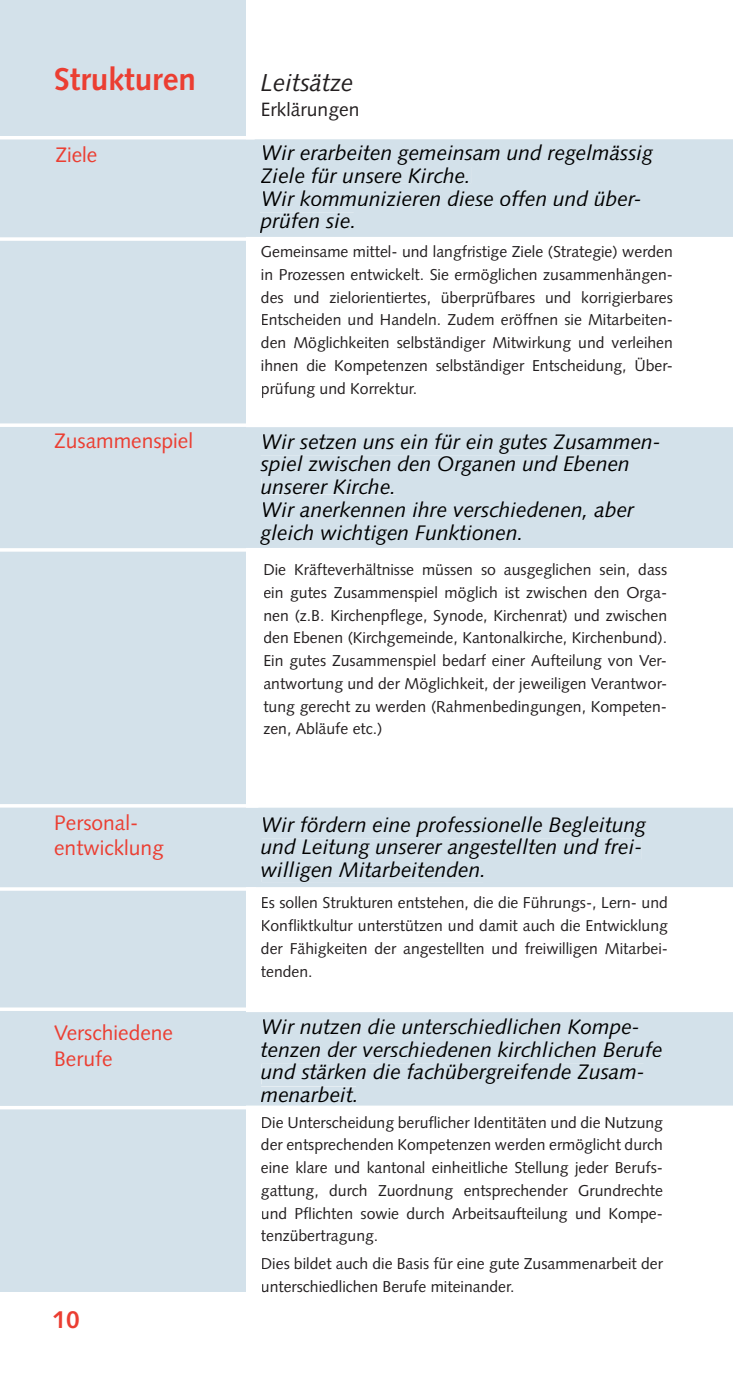
<style>
.page{position:relative;width:733px;height:1390px;background:#fff}
.page>*{position:absolute;margin:0;border:0;box-sizing:border-box;transform-origin:0 0}
.t1{font:700 31.5px "Syntax";color:#eb3e32}
.t2{font:italic 24.5px "Syntax";color:#231f20}
.t3{font:700 24.5px "Syntax";color:#eb3e32}
.t4{font:italic 21px/22.8px "Syntax";color:#000}
.t5{font:21px "Syntax";color:#eb3e32}
.t6{font:19.25px "Syntax";color:#231f20}
.t7{font:15.75px/22.8px "Syntax";color:#231f20;text-align:justify}
</style>
<div class="page">
<div style="left:246px;top:1012px;width:486px;height:93px;background:#d3e1ea"></div>
<div style="left:246px;top:427px;width:486px;height:121px;background:#d3e1ea"></div>
<div style="left:246px;top:139px;width:486px;height:98px;background:#d3e1ea"></div>
<div style="left:0;top:0;width:246px;height:1291px;background:#d3e1ea"></div>
<div style="left:263px;top:433px;width:396px;height:20px;background:#d3e1ea"></div>
<div style="left:260px;top:456px;width:370px;height:20px;background:#d3e1ea"></div>
<div style="left:261px;top:478px;width:135px;height:16px;background:#d3e1ea"></div>
<div style="left:263px;top:501px;width:371px;height:19px;background:#d3e1ea"></div>
<div style="left:260px;top:524px;width:260px;height:20px;background:#d3e1ea"></div>
<div style="left:263px;top:1018px;width:375px;height:20px;background:#d3e1ea"></div>
<div style="left:261px;top:1040px;width:401px;height:16px;background:#d3e1ea"></div>
<div style="left:261px;top:1063px;width:382px;height:21px;background:#d3e1ea"></div>
<div style="left:261px;top:1086px;width:95px;height:16px;background:#d3e1ea"></div>
<div style="left:263px;top:144px;width:390px;height:21px;background:#d3e1ea"></div>
<div style="left:261px;top:167px;width:210px;height:16px;background:#d3e1ea"></div>
<div style="left:263px;top:190px;width:377px;height:16px;background:#d3e1ea"></div>
<div style="left:260px;top:213px;width:93px;height:20px;background:#d3e1ea"></div>
<hr style="left:0;top:136px;width:255px;height:3px;background:#fff">
<svg style="left:0;top:237px;width:246px;height:4px"></svg>
<svg style="left:0;top:423px;width:246px;height:4px"></svg>
<hr style="left:0;top:548px;width:269px;height:3px;background:#fff">
<hr style="left:0;top:804px;width:258px;height:3px;background:#fff">
<hr style="left:0;top:887px;width:256px;height:3px;background:#fff">
<hr style="left:0;top:1007px;width:266px;height:3px;background:#fff">
<svg style="left:0;top:1105px;width:266px;height:4px"></svg>
<div style="left:228px;top:807px;width:505px;height:80px;background:#d3e1ea"></div>
<h1 class="t1" style="left:54px;top:61px;width:143px">Strukturen</h1>
<h3 class="t5" style="left:55px;top:142px;width:43px">Ziele</h3>
<h3 class="t5" style="left:54px;top:428px;width:140px">Zusammenspiel</h3>
<h3 class="t5" style="left:54px;top:810px;width:86px">Personal-</h3>
<h3 class="t5" style="left:54px;top:835px;width:111px">entwicklung</h3>
<h3 class="t5" style="left:54px;top:1019px;width:120px">Verschiedene</h3>
<h3 class="t5" style="left:54px;top:1046px;width:60px">Berufe</h3>
<h2 class="t3" style="left:52px;top:1305px;width:29px">10</h2>
<h2 class="t2" style="left:261px;top:68px;width:94px">Leitsätze</h2>
<p class="t6" style="left:261px;top:98px;width:100px">Erklärungen</p>
<h3 class="t4" style="left:261px;top:141px;width:393px">Wir erarbeiten gemeinsam und regelmässig<br>Ziele für unsere Kirche.<br>Wir kommunizieren diese offen und über&shy;prüfen sie.</h3>
<p class="t7" style="left:261px;top:240px;width:413px">Gemeinsame mittel- und langfristige Ziele (Strategie) werden in Prozessen entwickelt. Sie ermöglichen zusammenhängen&shy;des und zielorientiertes, überprüfbares und korrigierbares Entscheiden und Handeln. Zudem eröffnen sie Mitarbeiten&shy;den Möglichkeiten selbständiger Mitwirkung und verleihen ihnen die Kompetenzen selbständiger Entscheidung, Über&shy;prüfung und Korrektur.</p>
<h3 class="t4" style="left:261px;top:430px;width:401px">Wir setzen uns ein für ein gutes Zusammen&shy;spiel zwischen den Organen und Ebenen unserer Kirche.<br>Wir anerkennen ihre verschiedenen, aber gleich wichtigen Funktionen.</h3>
<p class="t7" style="left:263px;top:558px;width:405px">Die Kräfteverhältnisse müssen so ausgeglichen sein, dass ein gutes Zusammenspiel möglich ist zwischen den Orga&shy;nen (z.B. Kirchenpflege, Synode, Kirchenrat) und zwischen den Ebenen (Kirchgemeinde, Kantonalkirche, Kirchenbund).<br>Ein gutes Zusammenspiel bedarf einer Aufteilung von Ver&shy;antwortung und der Möglichkeit, der jeweiligen Verantwor&shy;tung gerecht zu werden (Rahmenbedingungen, Kompeten&shy;zen, Abläufe etc.)</p>
<h3 class="t4" style="left:261px;top:812px;width:386px">Wir fördern eine professionelle Begleitung und Leitung unserer angestellten und frei&shy;willigen Mitarbeitenden.</h3>
<p class="t7" style="left:261px;top:891px;width:408px">Es sollen Strukturen entstehen, die die Führungs-, Lern- und Konfliktkultur unterstützen und damit auch die Entwicklung der Fähigkeiten der angestellten und freiwilligen Mitarbei&shy;tenden.</p>
<h3 class="t4" style="left:261px;top:1015px;width:403px">Wir nutzen die unterschiedlichen Kompe&shy;tenzen der verschiedenen kirchlichen Berufe und stärken die fachübergreifende Zusam&shy;menarbeit.</h3>
<p class="t7" style="left:261px;top:1110px;width:403px">Die Unterscheidung beruflicher Identitäten und die Nutzung der entsprechenden Kompetenzen werden ermöglicht durch eine klare und kantonal einheitliche Stellung jeder Berufs&shy;gattung, durch Zuordnung entsprechender Grundrechte und Pflichten sowie durch Arbeitsaufteilung und Kompe&shy;tenzübertragung.</p>
<p class="t7" style="left:261px;top:1252px;width:403px">Dies bildet auch die Basis für eine gute Zusammenarbeit der unterschiedlichen Berufe miteinander.</p>
</div>
